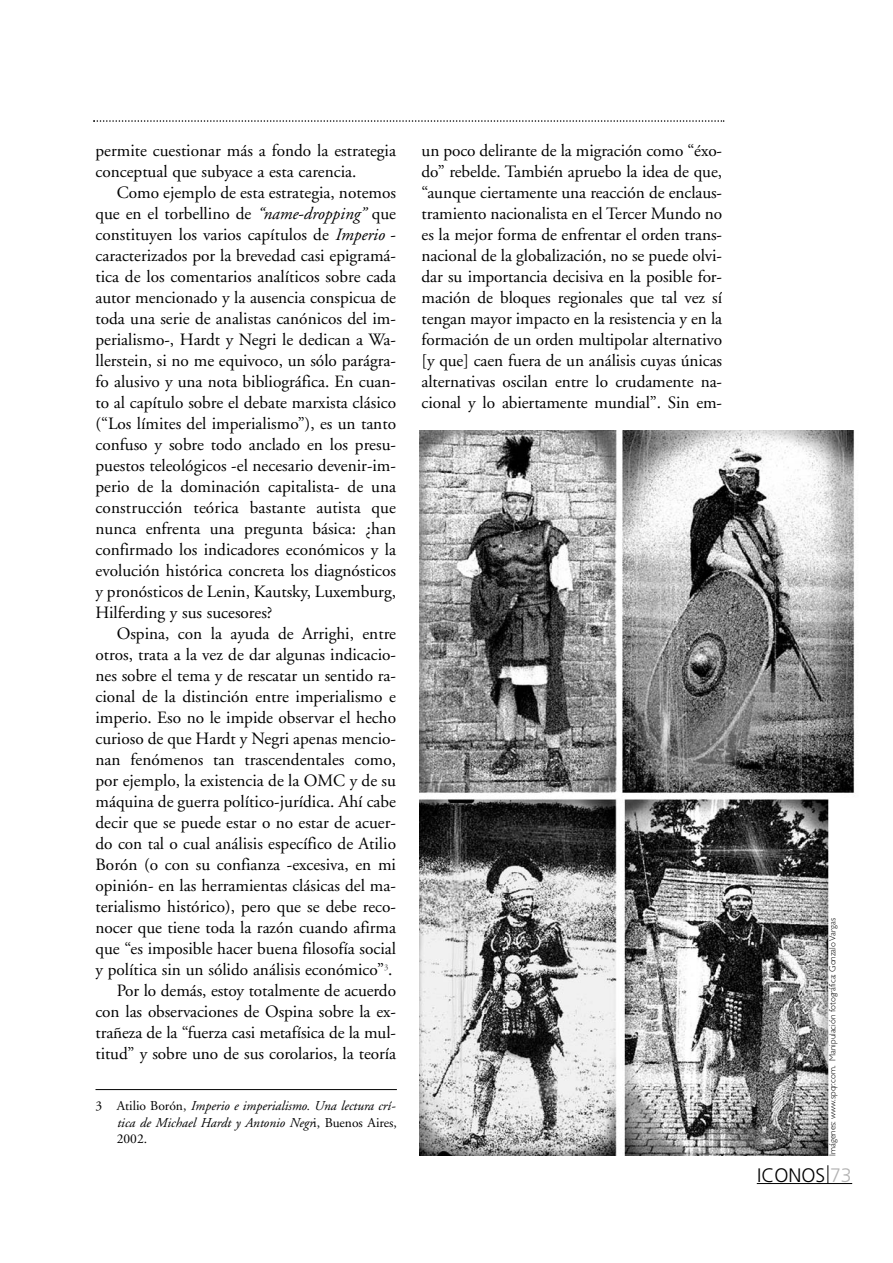
<style>
.page{position:relative;width:893px;height:1263px;background:#fff}
.page>*{position:absolute;margin:0;border:0;box-sizing:border-box;transform-origin:0 0}
.t1{font:300 19.5px "Frutiger";color:#000}
.t2{font:17.25px/21px "Adobe Garamond";color:#000;text-align:justify}
.t3{font:italic 13.5px/16.2px "Adobe Garamond";color:#000;text-align:justify}
.t4{font:300 9px "Gill Sans";color:#000}
.s1{font-style:italic}
.s2{font-style:normal}
.s3{color:#b3b3b3}
</style>
<div class="page">
<hr style="left:756px;top:1183px;width:96px;height:1px;background:#000">
<svg style="left:827px;top:1165px;width:1px;height:18px"></svg>
<svg style="left:93px;top:120px;width:631px;height:2px"></svg>
<img style="left:419px;top:431px;width:436px;height:725px">
<hr style="left:95px;top:1089px;width:302px;height:1px;background:#000">
<p class="t2" style="left:95px;top:142px;width:302px">permite cuestionar más a fondo la estrategia conceptual que subyace a esta carencia.</p>
<p class="t2" style="left:95px;top:184px;width:302px;text-indent:21px">Como ejemplo de esta estrategia, notemos que en el torbellino de <span class="s1">“name-dropping”</span> que constituyen los varios capítulos de <span class="s1">Imperio</span> - caracterizados por la brevedad casi epigramá&shy;tica de los comentarios analíticos sobre cada autor mencionado y la ausencia conspicua de toda una serie de analistas canónicos del im&shy;perialismo-, Hardt y Negri le dedican a Wa&shy;llerstein, si no me equivoco, un sólo parágra&shy;fo alusivo y una nota bibliográfica. En cuan&shy;to al capítulo sobre el debate marxista clásico (“Los límites del imperialismo”), es un tanto confuso y sobre todo anclado en los presu&shy;puestos teleológicos -el necesario devenir-im&shy;perio de la dominación capitalista- de una construcción teórica bastante autista que nunca enfrenta una pregunta básica: ¿han confirmado los indicadores económicos y la evolución histórica concreta los diagnósticos y pronósticos de Lenin, Kautsky, Luxemburg, Hilferding y sus sucesores?</p>
<p class="t2" style="left:95px;top:625px;width:302px;text-align:right">Ospina, con la ayuda de Arrighi, entre otros, trata a la vez de dar algunas indicacio&shy;nes sobre el tema y de rescatar un sentido ra&shy;cional de la distinción entre imperialismo e imperio. Eso no le impide observar el hecho curioso de que Hardt y Negri apenas mencio&shy;nan fenómenos tan trascendentales como, por ejemplo, la existencia de la OMC y de su máquina de guerra político-jurídica. Ahí cabe decir que se puede estar o no estar de acuer&shy;do con tal o cual análisis específico de Atilio Borón (o con su confianza -excesiva, en mi opinión- en las herramientas clásicas del ma&shy;terialismo histórico), pero que se debe reco&shy;nocer que tiene toda la razón cuando afirma que “es imposible hacer buena filosofía social y política sin un sólido análisis económico”<sup>3</sup>.<br>Por lo demás, estoy totalmente de acuerdo con las observaciones de Ospina sobre la ex&shy;trañeza de la “fuerza casi metafísica de la mul&shy;titud” y sobre uno de sus corolarios, la teoría</p>
<p class="t3" style="left:117px;top:1099px;width:281px;text-indent:-21px"><span class="s2">3 Atilio Borón,</span> Imperio e imperialismo. Una lectura crí&shy;tica de Michael Hardt y Antonio Negr<span class="s2">i, Buenos Aires, 2002.</span></p>
<p class="t2" style="left:421px;top:142px;width:302px">un poco delirante de la migración como “éxo&shy;do” rebelde. También apruebo la idea de que, “aunque ciertamente una reacción de enclaus&shy;tramiento nacionalista en el Tercer Mundo no es la mejor forma de enfrentar el orden trans&shy;nacional de la globalización, no se puede olvi&shy;dar su importancia decisiva en la posible for&shy;mación de bloques regionales que tal vez sí tengan mayor impacto en la resistencia y en la formación de un orden multipolar alternativo [y que] caen fuera de un análisis cuyas únicas alternativas oscilan entre lo crudamente na&shy;cional y lo abiertamente mundial”. Sin em-</p>
<p class="t4" style="left:829px;top:1156px;width:239px;rotate:-90deg">Imágenes: www.spqr.com. Manipulación fotográfica: Gonzalo Vargas</p>
<p class="t1" style="left:757px;top:1167px;width:96px">ICONOS <span class="s3">73</span></p>
</div>
